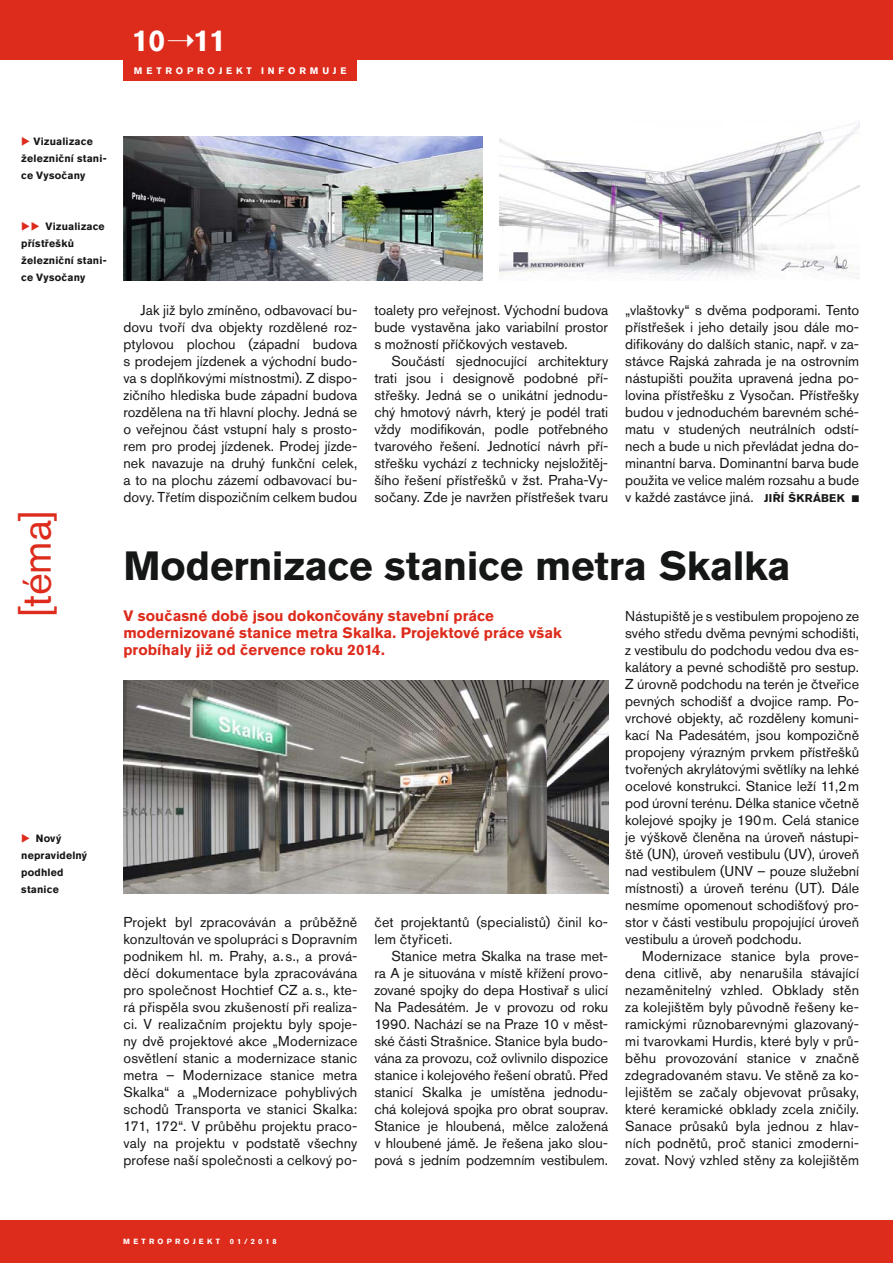
<style>
.page{position:relative;width:893px;height:1263px;background:#fff}
.page>*{position:absolute;margin:0;border:0;box-sizing:border-box;transform-origin:0 0}
.t1{font:42px "Akzidenz Grotesk CE";color:#dd2b1c}
.t2{font:700 40.5px "Akzidenz Grotesk CE";letter-spacing:-.01em;color:#151616}
.t3{font:700 30px "Akzidenz Grotesk CE";color:#fff}
.t4{font:700 15px/17px "Akzidenz Grotesk CE";color:#dd2b1c}
.t5{font:14.25px/17px "Akzidenz Grotesk CE";letter-spacing:.005em;color:#151616;text-align:justify}
.t6{font:700 10.5px/17px "Akzidenz Grotesk CE";letter-spacing:.02em;color:#151616}
.t7{font:700 9.3px "Akzidenz Grotesk CE";letter-spacing:.405em;color:#fff}
.t8{font:700 7.5px "Akzidenz Grotesk CE";letter-spacing:.43em;color:#fff}
.s1{color:#dd2b1c}
.s2{font-weight:700;font-size:11.1px}
</style>
<div class="page">
<div style="left:0;top:0;width:893px;height:60px;background:#dd2b1c"></div>
<img style="left:123px;top:136px;width:360px;height:145px">
<img style="left:500px;top:122px;width:359px;height:158px">
<img style="left:123px;top:680px;width:485px;height:213px">
<div style="left:0;top:1220px;width:893px;height:43px;background:#dd2b1c"></div>
<div style="left:123px;top:0;width:234px;height:81px;background:#dd2b1c"></div>
<h3 class="t3" style="left:132px;top:30px;width:96px">10➝11</h3>
<p class="t7" style="left:134px;top:68px;width:214px">METROPROJEKT INFORMUJE</p>
<p class="t6" style="left:21px;top:134px;width:87px"><span class="s1">◆</span> Vizualizace železniční stani&shy;ce Vysočany</p>
<p class="t6" style="left:21px;top:219px;width:87px"><span class="s1">◆◆</span> Vizualizace přístřešků železniční stani&shy;ce Vysočany</p>
<h1 class="t1" style="left:21px;top:617px;width:108px;rotate:-90deg">[téma]</h1>
<p class="t6" style="left:21px;top:831px;width:67px"><span class="s1">◆</span> Nový nepravidelný podhled stanice</p>
<p class="t5" style="left:123px;top:303px;width:235px;text-indent:17px">Jak již bylo zmíněno, odbavovací bu&shy;dovu tvoří dva objekty rozdělené roz&shy;ptylovou plochou (západní budova s prodejem jízdenek a východní budo&shy;va s doplňkovými místnostmi). Z dispo&shy;zičního hlediska bude západní budova rozdělena na tři hlavní plochy. Jedná se o veřejnou část vstupní haly s prosto&shy;rem pro prodej jízdenek. Prodej jízde&shy;nek navazuje na druhý funkční celek, a to na plochu zázemí odbavovací bu&shy;dovy. Třetím dispozičním celkem budou</p>
<p class="t5" style="left:374px;top:303px;width:235px">toalety pro veřejnost. Východní budova bude vystavěna jako variabilní prostor s možností příčkových vestaveb.</p>
<p class="t5" style="left:374px;top:354px;width:235px;text-indent:17px">Součástí sjednocující architektury trati jsou i designově podobné pří&shy;střešky. Jedná se o unikátní jednodu&shy;chý hmotový návrh, který je podél trati vždy modifikován, podle potřebného tvarového řešení. Jednotící návrh pří&shy;střešku vychází z technicky nejsložitěj&shy;šího řešení přístřešků v žst. Praha-Vy&shy;sočany. Zde je navržen přístřešek tvaru</p>
<p class="t5" style="left:625px;top:303px;width:235px">„vlaštovky“ s dvěma podporami. Tento přístřešek i jeho detaily jsou dále mo&shy;difikovány do dalších stanic, např. v za&shy;stávce Rajská zahrada je na ostrovním nástupišti použita upravená jedna po&shy;lovina přístřešku z Vysočan. Přístřešky budou v jednoduchém barevném sché&shy;matu v studených neutrálních odstí&shy;nech a bude u nich převládat jedna do&shy;minantní barva. Dominantní barva bude použita ve velice malém rozsahu a bude v každé zastávce jiná. <span class="s2">JIŘÍ ŠKRÁBEK</span> ■</p>
<h2 class="t2" style="left:123px;top:551px;width:669px">Modernizace stanice metra Skalka</h2>
<p class="t4" style="left:123px;top:609px;width:440px">V současné době jsou dokončovány stavební práce modernizované stanice metra Skalka. Projektové práce však probíhaly již od července roku 2014.</p>
<p class="t5" style="left:625px;top:609px;width:235px">Nástupiště je s vestibulem propojeno ze svého středu dvěma pevnými schodišti, z vestibulu do podchodu vedou dva es&shy;kalátory a pevné schodiště pro sestup.<br>Z úrovně podchodu na terén je čtveřice pevných schodišť a dvojice ramp. Po&shy;vrchové objekty, ač rozděleny komuni&shy;kací Na Padesátém, jsou kompozičně propojeny výrazným prvkem přístřešků tvořených akrylátovými světlíky na lehké ocelové konstrukci. Stanice leží 11,2 m pod úrovní terénu. Délka stanice včetně kolejové spojky je 190 m. Celá stanice je výškově členěna na úroveň nástupi&shy;ště (UN), úroveň vestibulu (UV), úroveň nad vestibulem (UNV – pouze služební místnosti) a úroveň terénu (UT). Dále nesmíme opomenout schodišťový pro&shy;stor v části vestibulu propojující úroveň vestibulu a úroveň podchodu.</p>
<p class="t5" style="left:625px;top:949px;width:235px;text-indent:17px">Modernizace stanice byla prove&shy;dena citlivě, aby nenarušila stávající nezaměnitelný vzhled. Obklady stěn za kolejištěm byly původně řešeny ke&shy;ramickými různobarevnými glazovaný&shy;mi tvarovkami Hurdis, které byly v prů&shy;běhu provozování stanice v značně zdegradovaném stavu. Ve stěně za ko&shy;lejištěm se začaly objevovat průsaky, které keramické obklady zcela zničily.<br>Sanace průsaků byla jednou z hlav&shy;ních podnětů, proč stanici zmoderni&shy;zovat. Nový vzhled stěny za kolejištěm</p>
<p class="t5" style="left:123px;top:915px;width:235px">Projekt byl zpracováván a průběžně konzultován ve spolupráci s Dopravním podnikem hl. m. Prahy, a. s., a prová&shy;děcí dokumentace byla zpracovávána pro společnost Hochtief CZ a. s., kte&shy;rá přispěla svou zkušeností při realiza&shy;ci. V realizačním projektu byly spoje&shy;ny dvě projektové akce „Modernizace osvětlení stanic a modernizace stanic metra – Modernizace stanice metra Skalka“ a „Modernizace pohyblivých schodů Transporta ve stanici Skalka:<br>171, 172“. V průběhu projektu praco&shy;valy na projektu v podstatě všechny profese naší společnosti a celkový po-</p>
<p class="t5" style="left:374px;top:915px;width:235px">čet projektantů (specialistů) činil ko&shy;lem čtyřiceti.</p>
<p class="t5" style="left:374px;top:949px;width:235px;text-indent:17px">Stanice metra Skalka na trase met&shy;ra A je situována v místě křížení provo&shy;zované spojky do depa Hostivař s ulicí Na Padesátém. Je v provozu od roku 1990. Nachází se na Praze 10 v měst&shy;ské části Strašnice. Stanice byla budo&shy;vána za provozu, což ovlivnilo dispozice stanice i kolejového řešení obratů. Před stanicí Skalka je umístěna jednodu&shy;chá kolejová spojka pro obrat souprav.<br>Stanice je hloubená, mělce založená v hloubené jámě. Je řešena jako slou&shy;pová s jedním podzemním vestibulem.</p>
<p class="t8" style="left:123px;top:1238px;width:98px">METROPROJEKT</p>
<p class="t8" style="left:230px;top:1238px;width:48px">01/2018</p>
</div>
